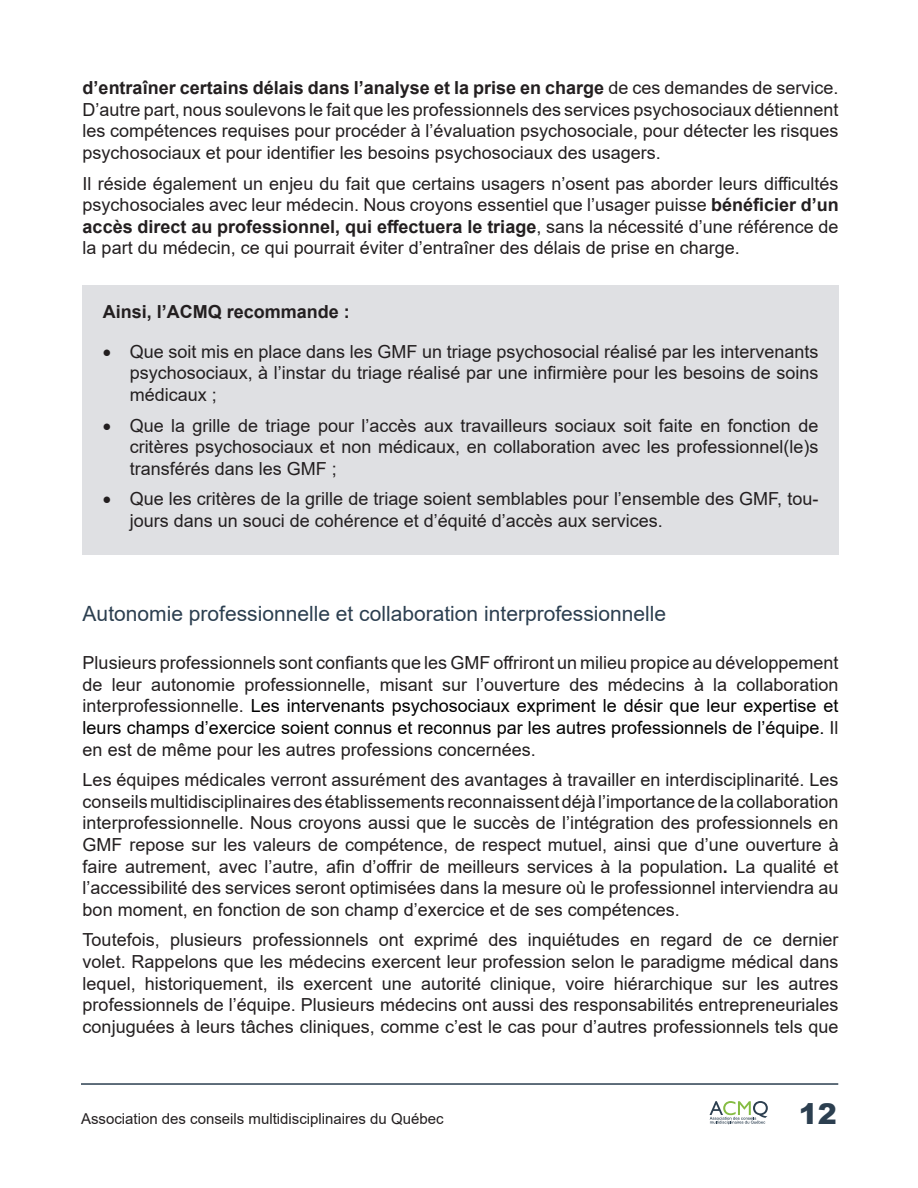
<style>
.page{position:relative;width:918px;height:1188px;background:#fff}
.page>*{position:absolute;margin:0;border:0;box-sizing:border-box;transform-origin:0 0}
.t1{font:900 28.5px "Arial";color:#2c3f50}
.Titre_2{font:21px "Arial";color:#2c3f50}
.Paragraph_Style_2{font:18px/21.6px "Arial";color:#231f20;text-align:justify}
.t2{font:700 18px "Arial";color:#231f20}
.t3{font:15px "Arial";color:#231f20}
.s1{font-weight:700}
.s2{color:#000}
</style>
<div class="page">
<hr style="left:81px;top:1083px;width:757px;height:2px;background:#2c3f50">
<svg style="left:710px;top:1101px;width:58px;height:23px"></svg>
<div style="left:83px;top:285px;width:756px;height:270px;background:#dfe0e3"></div>
<p class="Paragraph_Style_2" style="left:83px;top:77px;width:758px"><span class="s1">d’entraîner certains délais dans l’analyse et la prise en charge</span> de ces demandes de service.<br>D’autre part, nous soulevons le fait que les professionnels des services psychosociaux détiennent les compétences requises pour procéder à l’évaluation psychosociale, pour détecter les risques psychosociaux et pour identifier les besoins psychosociaux des usagers.</p>
<p class="Paragraph_Style_2" style="left:83px;top:172px;width:758px">Il réside également un enjeu du fait que certains usagers n’osent pas aborder leurs difficultés psychosociales avec leur médecin. Nous croyons essentiel que l’usager puisse <span class="s1">bénéficier d’un accès direct au professionnel, qui effectuera le triage</span>, sans la nécessité d’une référence de la part du médecin, ce qui pourrait éviter d’entraîner des délais de prise en charge.</p>
<p class="t2" style="left:103px;top:299px;width:249px">Ainsi, l’ACMQ recommande :</p>
<p class="Paragraph_Style_2" style="left:130px;top:341px;width:690px;text-indent:-27px">• Que soit mis en place dans les GMF un triage psychosocial réalisé par les intervenants psychosociaux, à l’instar du triage réalisé par une infirmière pour les besoins de soins médicaux ;</p>
<p class="Paragraph_Style_2" style="left:130px;top:414px;width:690px;text-indent:-27px">• Que la grille de triage pour l’accès aux travailleurs sociaux soit faite en fonction de critères psychosociaux et non médicaux, en collaboration avec les professionnel(le)s transférés dans les GMF ;</p>
<p class="Paragraph_Style_2" style="left:130px;top:488px;width:690px;text-indent:-27px">• Que les critères de la grille de triage soient semblables pour l’ensemble des GMF, tou&shy;jours dans un souci de cohérence et d’équité d’accès aux services.</p>
<p class="Titre_2" style="left:83px;top:599px;width:585px">Autonomie professionnelle et collaboration interprofessionnelle</p>
<p class="Paragraph_Style_2" style="left:83px;top:652px;width:757px">Plusieurs professionnels sont confiants que les GMF offriront un milieu propice au développement de leur autonomie professionnelle, misant sur l’ouverture des médecins à la collaboration interprofessionnelle. <span class="s2">Les intervenants psychosociaux expriment le désir que leur expertise et leurs champs d’exercice soient connus et reconnus par les autres professionnels de l’équipe.</span> Il en est de même pour les autres professions concernées.</p>
<p class="Paragraph_Style_2" style="left:83px;top:769px;width:758px">Les équipes médicales verront assurément des avantages à travailler en interdisciplinarité. Les conseils multidisciplinaires des établissements reconnaissent déjà l’importance de la collaboration interprofessionnelle. Nous croyons aussi que le succès de l’intégration des professionnels en GMF repose sur les valeurs de compétence, de respect mutuel, ainsi que d’une ouverture à faire autrement, avec l’autre, afin d’offrir de meilleurs services à la population<span class="s1">.</span> La qualité et l’accessibilité des services seront optimisées dans la mesure où le professionnel interviendra au bon moment, en fonction de son champ d’exercice et de ses compétences.</p>
<p class="Paragraph_Style_2" style="left:83px;top:929px;width:757px">Toutefois, plusieurs professionnels ont exprimé des inquiétudes en regard de ce dernier volet. Rappelons que les médecins exercent leur profession selon le paradigme médical dans lequel, historiquement, ils exercent une autorité clinique, voire hiérarchique sur les autres professionnels de l’équipe. Plusieurs médecins ont aussi des responsabilités entrepreneuriales conjuguées à leurs tâches cliniques, comme c’est le cas pour d’autres professionnels tels que</p>
<p class="t3" style="left:81px;top:1108px;width:364px">Association des conseils multidisciplinaires du Québec</p>
<h1 class="t1" style="left:799px;top:1093px;width:40px">12</h1>
</div>
